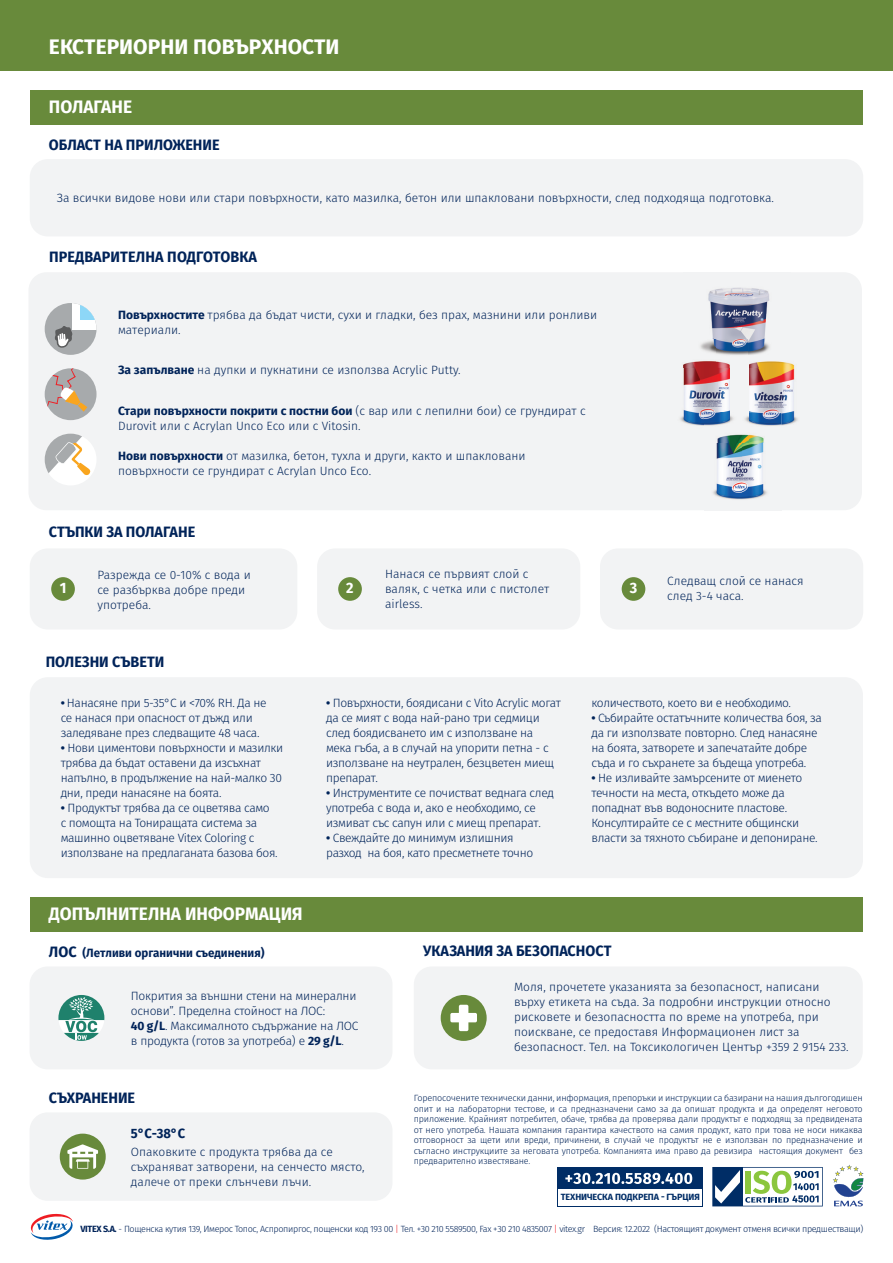
<style>
.page{position:relative;width:893px;height:1263px;background:#fff}
.page>*{position:absolute;margin:0;border:0;box-sizing:border-box;transform-origin:0 0}
.t1{font:700 21px "Fira Sans";color:#fff}
.t2{font:700 18px "Fira Sans";color:#fff;scale:.96 1}
.t3{font:700 15px "Fira Sans";color:#002359;scale:.96 1}
.t4{font:700 15px "Fira Sans";color:#fff;scale:.96 1}
.t5{font:700 13.5px "Fira Sans";color:#002359;scale:.96 1}
.t6{font:300 12px/15px "Fira Sans";letter-spacing:-.03em;color:#002359}
.t7{font:300 12px/15px "Fira Sans";color:#002359}
.t8{font:700 12px "Fira Sans";color:#002359;scale:.96 1}
.t9{font:300 9px/10.5px "Fira Sans";letter-spacing:-.04em;color:#002359;text-align:justify}
.t10{font:700 9px "Fira Sans";letter-spacing:-.01em;color:#002d66}
.s1{font-weight:700}
.s2{font-size:15px}
.s3{color:#ee1d23}
</style>
<div class="page">
<div style="left:30px;top:90px;width:833px;height:34px;background:#688a3b"></div>
<div style="left:0;top:0;width:893px;height:70px;background:#688a3b"></div>
<div style="left:30px;top:159px;width:833px;height:77px;background:#f2f3f4;border-radius:18px"></div>
<div style="left:28px;top:272px;width:834px;height:238px;background:#f2f3f4;border-radius:18px"></div>
<svg style="left:45px;top:434px;width:51px;height:51px"></svg>
<div style="left:45px;top:303px;width:52px;height:52px;background:#a7aaac;border-radius:26px"></div>
<div style="left:73px;top:303px;width:24px;height:27px;background:#fff"></div>
<svg style="left:80px;top:303px;width:17px;height:17px"></svg>
<svg style="left:55px;top:325px;width:18px;height:23px"></svg>
<div style="left:45px;top:368px;width:52px;height:52px;background:#a7aaac;border-radius:26px"></div>
<svg style="left:46px;top:368px;width:41px;height:44px"></svg>
<div style="left:30px;top:677px;width:833px;height:201px;background:#f2f3f4;border-radius:18px"></div>
<div style="left:30px;top:897px;width:833px;height:34px;background:#688a3b"></div>
<div style="left:30px;top:966px;width:362px;height:103px;background:#f2f3f4;border-radius:18px"></div>
<div style="left:414px;top:966px;width:449px;height:103px;background:#f2f3f4;border-radius:18px"></div>
<svg style="left:58px;top:995px;width:46px;height:46px"></svg>
<div style="left:30px;top:1112px;width:362px;height:89px;background:#f2f3f4;border-radius:18px"></div>
<svg style="left:30px;top:1213px;width:43px;height:27px"></svg>
<div style="left:60px;top:1133px;width:46px;height:46px;background:#688a3b;border-radius:50%"></div>
<svg style="left:67px;top:1144px;width:31px;height:25px"></svg>
<div style="left:441px;top:995px;width:46px;height:46px;background:#688a3b;border-radius:50%"></div>
<svg style="left:450px;top:1005px;width:27px;height:26px"></svg>
<svg style="left:833px;top:1165px;width:30px;height:41px"></svg>
<svg style="left:712px;top:1167px;width:111px;height:39px"></svg>
<div style="left:557px;top:1167px;width:145px;height:39px;background:#002d66"></div>
<div style="left:558px;top:1189px;width:143px;height:16px;background:#fff"></div>
<svg style="left:565px;top:1173px;width:127px;height:11px"></svg>
<img style="left:704px;top:443px;width:77px;height:68px">
<img style="left:680px;top:364px;width:20px;height:62px">
<img style="left:700px;top:368px;width:82px;height:75px">
<img style="left:782px;top:363px;width:16px;height:63px">
<img style="left:708px;top:287px;width:62px;height:27px">
<img style="left:711px;top:314px;width:26px;height:25px">
<img style="left:737px;top:314px;width:33px;height:41px">
<img style="left:684px;top:339px;width:64px;height:29px">
<img style="left:730px;top:355px;width:61px;height:13px">
<div style="left:30px;top:548px;width:267px;height:81px;background:#f2f3f4;border-radius:18px"></div>
<div style="left:317px;top:548px;width:263px;height:81px;background:#f2f3f4;border-radius:18px"></div>
<div style="left:600px;top:548px;width:263px;height:81px;background:#f2f3f4;border-radius:18px"></div>
<div style="left:51px;top:577px;width:24px;height:24px;background:#688a3b;border-radius:50%"></div>
<div style="left:338px;top:577px;width:24px;height:24px;background:#688a3b;border-radius:50%"></div>
<div style="left:622px;top:577px;width:23px;height:24px;background:#688a3b;border-radius:50%"></div>
<h1 class="t1" style="left:49px;top:32px;width:292px">ЕКСТЕРИОРНИ ПОВЪРХНОСТИ</h1>
<h2 class="t2" style="left:49px;top:94px;width:88px">ПОЛАГАНЕ</h2>
<p class="t3" style="left:49px;top:134px;width:179px">ОБЛАСТ НА ПРИЛОЖЕНИЕ</p>
<p class="t7" style="left:57px;top:191px;width:719px">За всички видове нови или стари повърхности, като мазилка, бетон или шпакловани повърхности, след подходяща подготовка.</p>
<p class="t3" style="left:49px;top:246px;width:218px">ПРЕДВАРИТЕЛНА ПОДГОТОВКА</p>
<p class="t7" style="left:118px;top:308px;width:481px"><span class="s1">Повърхностите</span> трябва да бъдат чисти, сухи и гладки, без прах, мазнини или ронливи материали.</p>
<p class="t7" style="left:118px;top:364px;width:344px"><span class="s1">За запълване</span> на дупки и пукнатини се използва Acrylic Putty.</p>
<p class="t7" style="left:118px;top:404px;width:469px"><span class="s1">Стари повърхности покрити с постни бои</span> (с вар или с лепилни бои) се грундират с<br>Durovit или с Acrylan Unco Eco или с Vitosin.</p>
<p class="t7" style="left:118px;top:449px;width:409px"><span class="s1">Нови повърхности</span> от мазилка, бетон, тухла и други, както и шпакловани повърхности се грундират с Acrylan Unco Eco.</p>
<p class="t3" style="left:49px;top:521px;width:154px">СТЪПКИ ЗА ПОЛАГАНЕ</p>
<p class="t7" style="left:97px;top:568px;width:155px">Разрежда се 0-10% с вода и се разбърква добре преди употреба.</p>
<p class="t7" style="left:385px;top:567px;width:166px">Нанася се първият слой с валяк, с четка или с пистолет airless.</p>
<p class="t7" style="left:667px;top:574px;width:138px">Следващ слой се нанася след 3-4 часа.</p>
<p class="t4" style="left:60px;top:577px;width:8px">1</p>
<p class="t4" style="left:346px;top:577px;width:9px">2</p>
<p class="t4" style="left:630px;top:577px;width:9px">3</p>
<p class="t3" style="left:46px;top:651px;width:125px">ПОЛЕЗНИ СЪВЕТИ</p>
<p class="t6" style="left:61px;top:696px;width:207px"><span class="s1">•</span> Нанасяне при 5-35°C и &lt;70% RH. Да не се нанася при опасност от дъжд или заледяване през следващите 48 часа.</p>
<p class="t6" style="left:61px;top:741px;width:224px"><span class="s1">•</span> Нови циментови повърхности и мазилки трябва да бъдат оставени да изсъхнат напълно, в продължение на най-малко 30 дни, преди нанасяне на боята.</p>
<p class="t6" style="left:61px;top:801px;width:218px"><span class="s1">•</span> Продуктът трябва да се оцветява само с помощта на Тониращата система за машинно оцветяване Vitex Coloring с използване на предлаганата базова боя.</p>
<h2 class="t2" style="left:49px;top:901px;width:266px">ДОПЪЛНИТЕЛНА ИНФОРМАЦИЯ</h2>
<p class="t6" style="left:326px;top:696px;width:236px"><span class="s1">•</span> Повърхности, боядисани с Vito Acrylic могат да се мият с вода най-рано три седмици след боядисването им с използване на мека гъба, а в случай на упорити петна - с използване на неутрален, безцветен миещ препарат.</p>
<p class="t6" style="left:326px;top:786px;width:229px"><span class="s1">•</span> Инструментите се почистват веднага след употреба с вода и, ако е необходимо, се измиват със сапун или с миещ препарат.</p>
<p class="t6" style="left:326px;top:831px;width:209px"><span class="s1">•</span> Свеждайте до минимум излишния разход на боя, като пресметнете точно</p>
<p class="t6" style="left:591px;top:696px;width:201px">количеството, което ви е необходимо.</p>
<p class="t6" style="left:591px;top:711px;width:232px"><span class="s1">•</span> Събирайте остатъчните количества боя, за да ги използвате повторно. След нанасяне на боята, затворете и запечатайте добре съда и го съхранете за бъдеща употреба.</p>
<p class="t6" style="left:591px;top:771px;width:228px"><span class="s1">•</span> Не изливайте замърсените от миенето течности на места, откъдето може да попаднат във водоносните пластове.<br>Консултирайте се с местните общински власти за тяхното събиране и депониране.</p>
<p class="t8" style="left:49px;top:945px;width:226px"><span class="s2">ЛОС</span> (Летливи органични съединения)</p>
<p class="t3" style="left:423px;top:940px;width:197px">УКАЗАНИЯ ЗА БЕЗОПАСНОСТ</p>
<p class="t6" style="left:131px;top:989px;width:229px">Покрития за външни стени на минерални основи”. Пределна стойност на ЛОС:<br><span class="s1">40 g/L</span>. Максималното съдържание на ЛОС в продукта (готов за употреба) е <span class="s1">29 g/L</span>.</p>
<p class="t7" style="left:514px;top:980px;width:336px">Моля, прочетете указанията за безопасност, написани върху етикета на съда. За подробни инструкции относно рисковете и безопасността по време на употреба, при поискване, се предоставя Информационен лист за безопасност. Тел. на Токсикологичен Център +359 2 9154 233.</p>
<p class="t3" style="left:49px;top:1087px;width:91px">СЪХРАНЕНИЕ</p>
<p class="t9" style="left:414px;top:1093px;width:450px">Горепосочените технически данни, информация, препоръки и инструкции са базирани на нашия дългогодишен опит и на лабораторни тестове, и са предназначени само за да опишат продукта и да определят неговото приложение. Крайният потребител, обаче, трябва да проверява дали продуктът е подходящ за предвидената от него употреба. Нашата компания гарантира качеството на самия продукт, като при това не носи никаква отговорност за щети или вреди, причинени, в случай че продуктът не е използван по предназначение и съгласно инструкциите за неговата употреба. Компанията има право да ревизира настоящия документ без предварително известяване.</p>
<p class="t10" style="left:561px;top:1191px;width:141px">ТЕХНИЧЕСКА ПОДКРЕПА - ГЪРЦИЯ</p>
<p class="t5" style="left:131px;top:1123px;width:58px">5°C-38°C</p>
<p class="t7" style="left:131px;top:1145px;width:235px">Опаковките с продукта трябва да се съхраняват затворени, на сенчесто място, далече от преки слънчеви лъчи.</p>
<p class="t9" style="left:81px;top:1225px;width:784px"><span class="s1">VITEX S.A.</span> - Пощенска кутия 139, Имерос Топос, Аспропиргос, пощенски код 193 00 <span class="s3">|</span> Тел. +30 210 5589500, Fax +30 210 4835007 <span class="s3">|</span> vitex.gr Версия: 12.2022 (Настоящият документ отменя всички предшестващи)</p>
</div>
